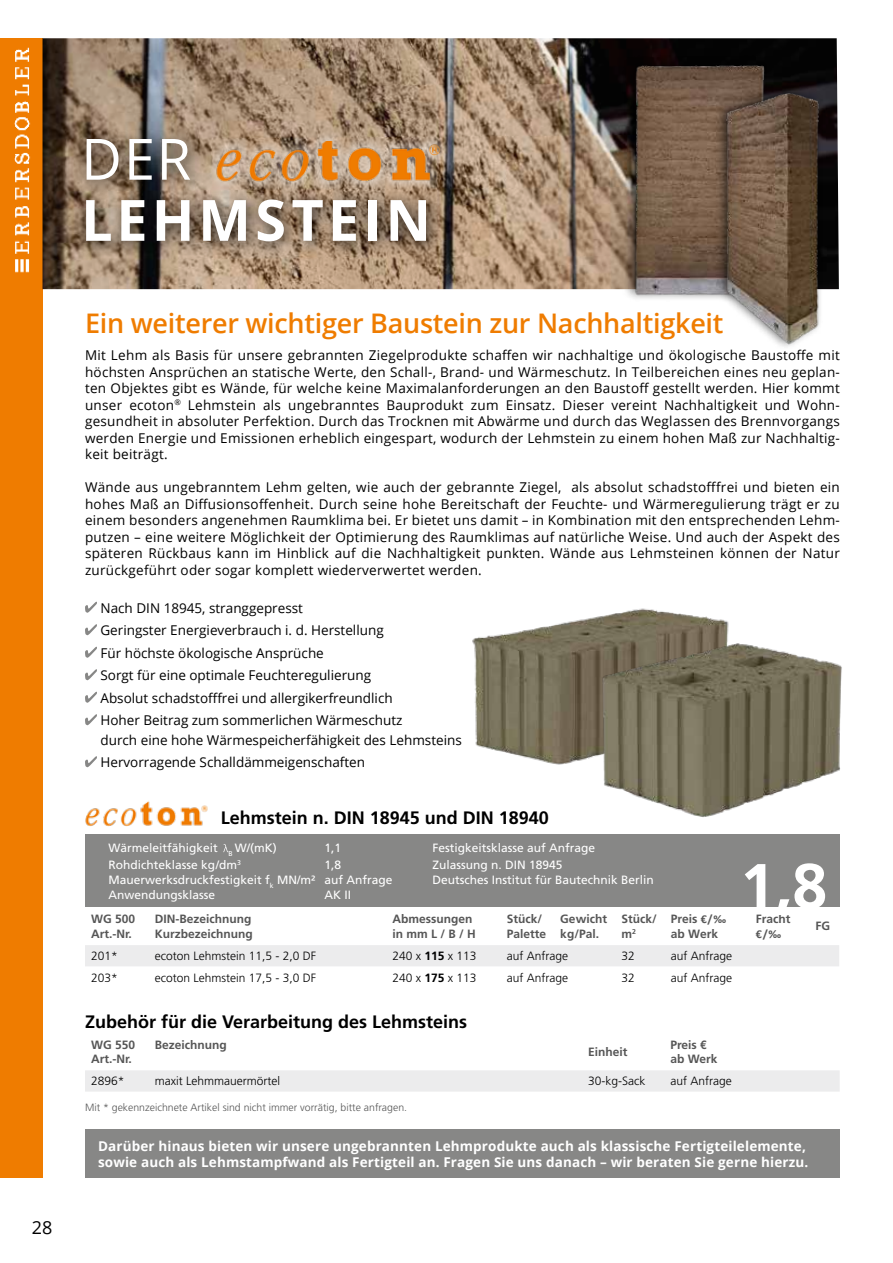
<style>
.page{position:relative;width:893px;height:1263px;background:#fff}
.page>*{position:absolute;margin:0;border:0;box-sizing:border-box;transform-origin:0 0}
.t1{font:700 63px "Frutiger";color:#fff}
.t2{font:700 57px "Open Sans";letter-spacing:.07em;color:#fff}
.t3{font:57px "Open Sans";color:#fff}
.t4{font:600 27px "Open Sans";letter-spacing:-.01em;color:#ef7c00}
.t5{font:700 18px "Frutiger";color:#000}
.t6{font:18px "Open Sans";color:#000}
.t7{font:13.5px/16.5px "Open Sans";color:#000;text-align:justify}
.t8{font:700 13.5px/16.2px "Open Sans";letter-spacing:.01em;color:#fff}
.t9{font:12px "Frutiger";color:#fff}
.t10{font:300 12px "Frutiger";color:#000}
.t11{font:700 12px/14.4px "Frutiger";color:#565656}
.t12{font:700 12px "Calibri";color:#565656}
.t13{font:300 10.5px "Frutiger";color:#565656}
.s1{font-family:"Calibri"}
.s2{font-weight:700}
</style>
<div class="page">
<div style="left:0;top:38px;width:43px;height:1140px;background:#ef7c00"></div>
<img style="left:14px;top:38px;width:29px;height:242px">
<img style="left:43px;top:38px;width:796px;height:251px">
<div style="left:75px;top:128px;width:368px;height:130px;background:#000;opacity:.75"></div>
<div style="left:205px;top:130px;width:246px;height:62px;background:#fff;opacity:.38"></div>
<img style="left:215px;top:142px;width:227px;height:42px">
<svg style="left:85px;top:602px;width:12px;height:11px"></svg>
<svg style="left:85px;top:624px;width:12px;height:11px"></svg>
<svg style="left:85px;top:647px;width:12px;height:11px"></svg>
<svg style="left:85px;top:669px;width:12px;height:11px"></svg>
<svg style="left:85px;top:692px;width:12px;height:11px"></svg>
<svg style="left:85px;top:714px;width:12px;height:11px"></svg>
<svg style="left:85px;top:756px;width:12px;height:11px"></svg>
<div style="left:85px;top:945px;width:754px;height:21px;background:#ececed"></div>
<img style="left:85px;top:801px;width:123px;height:26px">
<div style="left:85px;top:835px;width:755px;height:72px;background:#878786"></div>
<svg style="left:223px;top:844px;width:5px;height:8px"></svg>
<div style="left:85px;top:1070px;width:755px;height:21px;background:#ececed"></div>
<div style="left:85px;top:1130px;width:755px;height:48px;background:#878786"></div>
<img style="left:472px;top:608px;width:257px;height:157px">
<img style="left:575px;top:643px;width:267px;height:174px">
<img style="left:622px;top:56px;width:155px;height:243px">
<img style="left:705px;top:83px;width:120px;height:264px">
<h3 class="t6" style="left:32px;top:1215px;width:22px">28</h3>
<h2 class="t3" style="left:81px;top:120px;width:112px">DER</h2>
<h2 class="t2" style="left:81px;top:180px;width:351px">LEHMSTEIN</h2>
<h3 class="t4" style="left:85px;top:305px;width:640px">Ein weiterer wichtiger Baustein zur Nachhaltigkeit</h3>
<p class="t7" style="left:85px;top:347px;width:756px">Mit Lehm als Basis für unsere gebrannten Ziegelprodukte schaffen wir nachhaltige und ökologische Baustoffe mit höchsten Ansprüchen an statische Werte, den Schall-, Brand- und Wärmeschutz. In Teilbereichen eines neu geplan&shy;ten Objektes gibt es Wände, für welche keine Maximalanforderungen an den Baustoff gestellt werden. Hier kommt unser ecoton<sup>®</sup> Lehmstein als ungebranntes Bauprodukt zum Einsatz. Dieser vereint Nachhaltigkeit und Wohn&shy;gesundheit in absoluter Perfektion. Durch das Trocknen mit Abwärme und durch das Weglassen des Brennvorgangs werden Energie und Emissionen erheblich eingespart, wodurch der Lehmstein zu einem hohen Maß zur Nachhaltig&shy;keit beiträgt.</p>
<p class="t7" style="left:85px;top:479px;width:756px">Wände aus ungebranntem Lehm gelten, wie auch der gebrannte Ziegel, als absolut schadstofffrei und bieten ein hohes Maß an Diffusionsoffenheit. Durch seine hohe Bereitschaft der Feuchte- und Wärmeregulierung trägt er zu einem besonders angenehmen Raumklima bei. Er bietet uns damit – in Kombination mit den entsprechenden Lehm&shy;putzen – eine weitere Möglichkeit der Optimierung des Raumklimas auf natürliche Weise. Und auch der Aspekt des späteren Rückbaus kann im Hinblick auf die Nachhaltigkeit punkten. Wände aus Lehmsteinen können der Natur zurückgeführt oder sogar komplett wiederverwertet werden.</p>
<p class="t7" style="left:100px;top:596px;width:303px;line-height:22.5px;text-align:left">Nach DIN 18945, stranggepresst<br>Geringster Energieverbrauch i. d. Herstellung Für höchste ökologische Ansprüche<br>Sorgt für eine optimale Feuchteregulierung Absolut schadstofffrei und allergikerfreundlich Hoher Beitrag zum sommerlichen Wärmeschutz</p>
<p class="t7" style="left:100px;top:728px;width:363px;line-height:22.5px">durch eine hohe Wärmespeicherfähigkeit des Lehmsteins<br>Hervorragende Schalldämmeigenschaften</p>
<h3 class="t5" style="left:221px;top:807px;width:330px">Lehmstein n. DIN 18945 und DIN 18940</h3>
<p class="t9" style="left:108px;top:841px;width:170px">Wärmeleitfähigkeit <sub>B</sub> W/(mK)</p>
<p class="t9" style="left:324px;top:841px;width:18px">1,1</p>
<p class="t9" style="left:432px;top:841px;width:164px">Festigkeitsklasse auf Anfrage</p>
<p class="t9" style="left:108px;top:857px;width:134px">Rohdichteklasse kg/dm<sup>3</sup></p>
<p class="t9" style="left:324px;top:857px;width:18px">1,8</p>
<p class="t9" style="left:432px;top:857px;width:132px">Zulassung n. DIN 18945</p>
<p class="t9" style="left:108px;top:872px;width:286px">Mauerwerksdruckfestigkeit f<sub>k</sub> MN/m² auf Anfrage</p>
<p class="t9" style="left:432px;top:872px;width:223px">Deutsches Institut für Bautechnik Berlin</p>
<p class="t9" style="left:108px;top:887px;width:108px">Anwendungsklasse</p>
<p class="t9" style="left:324px;top:887px;width:28px">AK II</p>
<h1 class="t1" style="left:740px;top:849px;width:89px">1,8</h1>
<p class="t11" style="left:91px;top:912px;width:46px">WG 500<br>Art.-Nr.</p>
<p class="t11" style="left:155px;top:912px;width:100px">DIN-Bezeichnung<br>Kurzbezeichnung</p>
<p class="t11" style="left:392px;top:912px;width:85px">Abmessungen in mm L / B / H</p>
<p class="t11" style="left:507px;top:912px;width:41px">Stück/<br>Palette</p>
<p class="t11" style="left:560px;top:912px;width:48px">Gewicht kg/Pal.</p>
<p class="t11" style="left:621px;top:912px;width:37px">Stück/ m<sup>2</sup></p>
<p class="t11" style="left:671px;top:912px;width:57px">Preis <span class="s1">€/‰ </span>ab Werk</p>
<p class="t11" style="left:756px;top:912px;width:36px">Fracht</p>
<p class="t11" style="left:815px;top:919px;width:16px">FG</p>
<p class="t12" style="left:756px;top:925px;width:27px">€/‰</p>
<p class="t10" style="left:91px;top:949px;width:28px">201*</p>
<p class="t10" style="left:155px;top:949px;width:163px">ecoton Lehmstein 11,5 - 2,0 DF</p>
<p class="t10" style="left:392px;top:949px;width:86px">240 x <span class="s2">115</span> x 113</p>
<p class="t10" style="left:507px;top:949px;width:63px">auf Anfrage</p>
<p class="t10" style="left:622px;top:949px;width:15px">32</p>
<p class="t10" style="left:671px;top:949px;width:63px">auf Anfrage</p>
<p class="t10" style="left:91px;top:970px;width:28px">203*</p>
<p class="t10" style="left:155px;top:970px;width:163px">ecoton Lehmstein 17,5 - 3,0 DF</p>
<p class="t10" style="left:392px;top:970px;width:86px">240 x <span class="s2">175</span> x 113</p>
<p class="t10" style="left:507px;top:970px;width:63px">auf Anfrage</p>
<p class="t10" style="left:622px;top:970px;width:15px">32</p>
<p class="t10" style="left:671px;top:970px;width:63px">auf Anfrage</p>
<h3 class="t5" style="left:85px;top:1011px;width:384px">Zubehör für die Verarbeitung des Lehmsteins</h3>
<p class="t11" style="left:91px;top:1037px;width:46px">WG 550<br>Art.-Nr.</p>
<p class="t11" style="left:155px;top:1037px;width:73px">Bezeichnung</p>
<p class="t11" style="left:588px;top:1044px;width:41px">Einheit</p>
<p class="t11" style="left:670px;top:1037px;width:49px">Preis € ab Werk</p>
<p class="t10" style="left:91px;top:1074px;width:35px">2896*</p>
<p class="t10" style="left:155px;top:1074px;width:127px">maxit Lehmmauermörtel</p>
<p class="t10" style="left:588px;top:1074px;width:59px">30-kg-Sack</p>
<p class="t10" style="left:670px;top:1074px;width:63px">auf Anfrage</p>
<p class="t13" style="left:85px;top:1101px;width:324px">Mit * gekennzeichnete Artikel sind nicht immer vorrätig, bitte anfragen.</p>
<p class="t8" style="left:98px;top:1137px;width:712px">Darüber hinaus bieten wir unsere ungebrannten Lehmprodukte auch als klassische Fertigteilelemente, sowie auch als Lehmstampfwand als Fertigteil an. Fragen Sie uns danach – wir beraten Sie gerne hierzu.</p>
</div>
